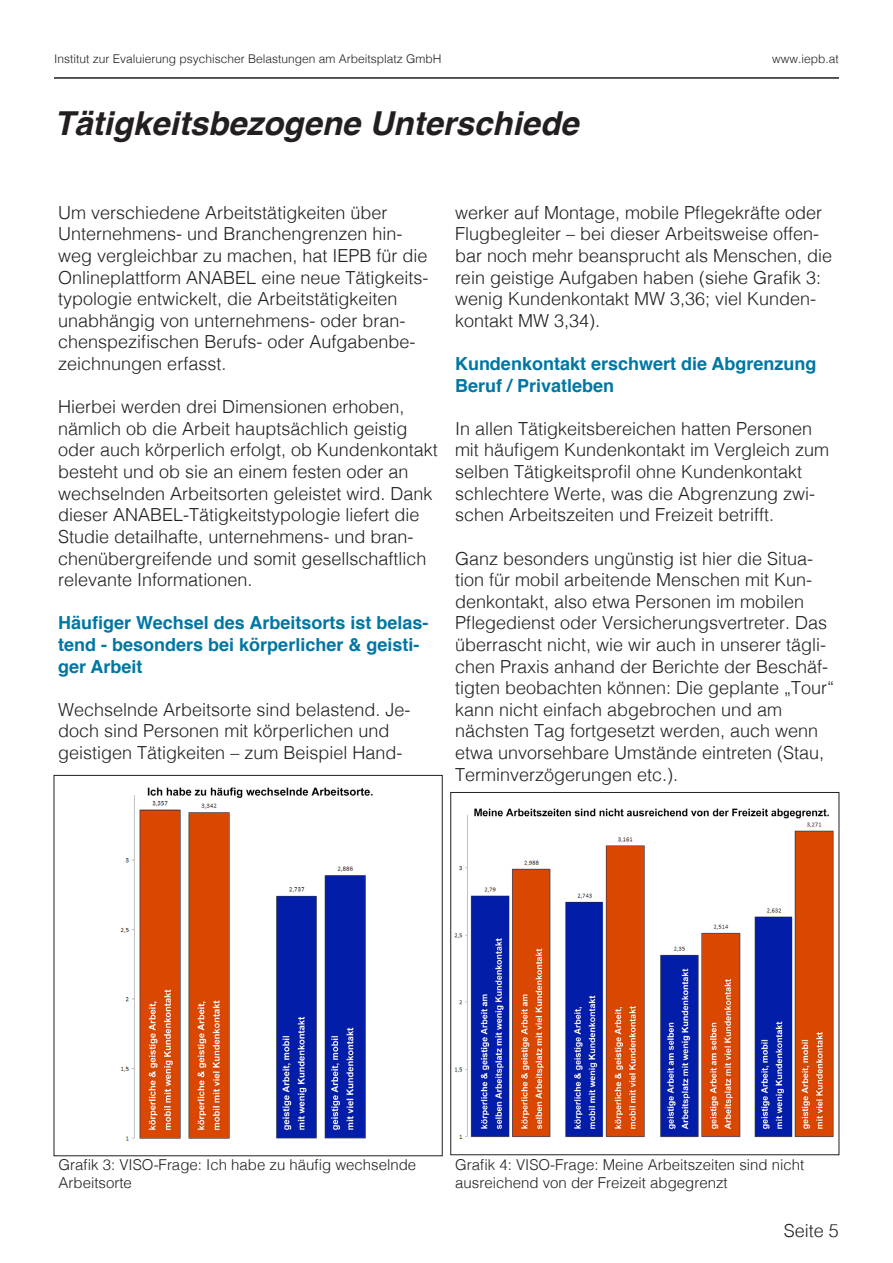
<style>
.page{position:relative;width:893px;height:1263px;background:#fff}
.page>*{position:absolute;margin:0;border:0;box-sizing:border-box;transform-origin:0 0}
.t1{font:italic 700 33px "Helvetica";color:#231f20}
.t2{font:300 18px/21.6px "Helvetica";color:#231f20}
.t3{font:700 18px/21.6px "Helvetica";color:#0076a3}
.t4{font:300 15px/18px "Helvetica";color:#231f20}
.t5{font:300 12px "Helvetica";color:#231f20}
</style>
<div class="page">
<hr style="left:54px;top:77px;width:785px;height:2px;background:#231f20">
<img style="left:120px;top:787px;width:253px;height:354px">
<div style="left:54px;top:775px;width:389px;height:381px;border:1px solid #231f20"></div>
<img style="left:454px;top:808px;width:380px;height:331px">
<div style="left:450px;top:792px;width:389px;height:363px;border:1px solid #231f20"></div>
<p class="t5" style="left:54px;top:48px;width:389px">Institut zur Evaluierung psychischer Belastungen am Arbeitsplatz GmbH</p>
<p class="t5" style="left:772px;top:48px;width:68px">www.iepb.at</p>
<p class="t1" style="left:54px;top:97px;width:526px">Tätigkeitsbezogene Unterschiede</p>
<p class="t2" style="left:58px;top:200px;width:372px">Um verschiedene Arbeitstätigkeiten über Unternehmens- und Branchengrenzen hin&shy;weg vergleichbar zu machen, hat IEPB für die Onlineplattform ANABEL eine neue Tätigkeits&shy;typologie entwickelt, die Arbeitstätigkeiten unabhängig von unternehmens- oder bran&shy;chenspezifischen Berufs- oder Aufgabenbe&shy;zeichnungen erfasst.</p>
<p class="t2" style="left:58px;top:395px;width:381px">Hierbei werden drei Dimensionen erhoben, nämlich ob die Arbeit hauptsächlich geistig oder auch körperlich erfolgt, ob Kundenkontakt besteht und ob sie an einem festen oder an wechselnden Arbeitsorten geleistet wird. Dank dieser ANABEL-Tätigkeitstypologie liefert die Studie detailhafte, unternehmens- und bran&shy;chenübergreifende und somit gesellschaftlich relevante Informationen.</p>
<p class="t3" style="left:58px;top:612px;width:372px">Häufiger Wechsel des Arbeitsorts ist belas&shy;tend - besonders bei körperlicher &amp; geisti&shy;ger Arbeit</p>
<p class="t2" style="left:58px;top:697px;width:354px">Wechselnde Arbeitsorte sind belastend. Je&shy;doch sind Personen mit körperlichen und geistigen Tätigkeiten – zum Beispiel Hand-</p>
<p class="t2" style="left:455px;top:200px;width:379px">werker auf Montage, mobile Pflegekräfte oder Flugbegleiter – bei dieser Arbeitsweise offen&shy;bar noch mehr beansprucht als Menschen, die rein geistige Aufgaben haben (siehe Grafik 3: wenig Kundenkontakt MW 3,36; viel Kunden&shy;kontakt MW 3,34).</p>
<p class="t3" style="left:455px;top:353px;width:363px">Kundenkontakt erschwert die Abgrenzung<br>Beruf / Privatleben</p>
<p class="t2" style="left:455px;top:416px;width:376px">In allen Tätigkeitsbereichen hatten Personen mit häufigem Kundenkontakt im Vergleich zum selben Tätigkeitsprofil ohne Kundenkontakt schlechtere Werte, was die Abgrenzung zwi&shy;schen Arbeitszeiten und Freizeit betrifft.</p>
<p class="t2" style="left:455px;top:546px;width:381px">Ganz besonders ungünstig ist hier die Situa&shy;tion für mobil arbeitende Menschen mit Kun&shy;denkontakt, also etwa Personen im mobilen Pflegedienst oder Versicherungsvertreter. Das überrascht nicht, wie wir auch in unserer tägli&shy;chen Praxis anhand der Berichte der Beschäf&shy;tigten beobachten können: Die geplante „Tour“ kann nicht einfach abgebrochen und am nächsten Tag fortgesetzt werden, auch wenn etwa unvorsehbare Umstände eintreten (Stau, Terminverzögerungen etc.).</p>
<p class="t4" style="left:59px;top:1154px;width:359px">Grafik 3: VISO-Frage: Ich habe zu häufig wechselnde<br>Arbeitsorte</p>
<p class="t4" style="left:455px;top:1154px;width:351px">Grafik 4: VISO-Frage: Meine Arbeitszeiten sind nicht ausreichend von der Freizeit abgegrenzt</p>
<p class="t2" style="left:784px;top:1218px;width:57px">Seite 5</p>
</div>
